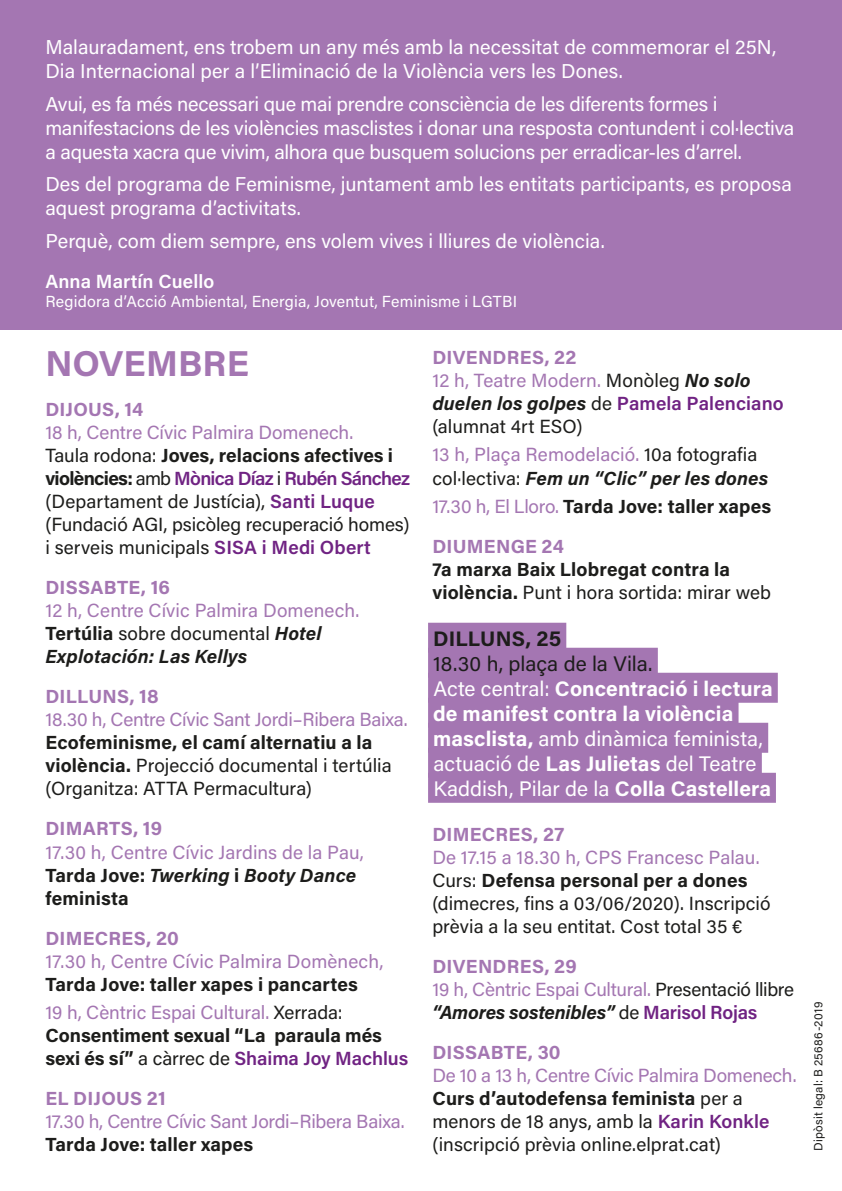
<style>
.page{position:relative;width:842px;height:1191px;background:#fff}
.page>*{position:absolute;margin:0;border:0;box-sizing:border-box;transform-origin:0 0}
.t1{font:700 36px "Acumin Pro";letter-spacing:.005em;color:#a476b2}
.t2{font:700 21px/25px "Acumin Pro";letter-spacing:.005em;color:#fff}
.t3{font:20px/24px "Acumin Pro";letter-spacing:-.005em;color:#fff}
.t4{font:19px/23px "Acumin Pro";color:#1d1d1b}
.t5{font:19px/23px "Acumin Pro";color:#a476b2}
.t6{font:700 19px/23px "Acumin Pro";letter-spacing:.005em;color:#1d1d1b}
.t7{font:19px/23px "Acumin Pro";letter-spacing:-.02em;color:#a476b2}
.t8{font:600 19px "Acumin Pro";letter-spacing:.005em;color:#fff}
.t9{font:16px "Acumin Pro";letter-spacing:.01em;color:#fff}
.t10{font:12px "Acumin Pro";letter-spacing:.025em;color:#1d1d1b}
.s1{font-weight:700;color:#a476b2}
.s2{color:#a476b2}
.s3{font-weight:700;font-style:italic}
.s4{font-weight:600;color:#702383}
.s5{font-weight:400;color:#a476b2}
.s6{font-weight:400}
.s7{color:#1d1d1b}
.s8{font-weight:400;color:#1d1d1b}
.s9{font-weight:700}
.s10{font-weight:700;font-style:italic;color:#1d1d1b}
.s11{font-weight:700;color:#1d1d1b}
</style>
<div class="page">
<div style="left:0;top:0;width:842px;height:329px;background:#a476b2"></div>
<div style="left:428px;top:622px;width:138px;height:30px;background:#a476b2"></div>
<div style="left:428px;top:647px;width:230px;height:30px;background:#a476b2"></div>
<div style="left:428px;top:672px;width:350px;height:30px;background:#a476b2"></div>
<div style="left:428px;top:697px;width:310px;height:30px;background:#a476b2"></div>
<div style="left:428px;top:722px;width:340px;height:30px;background:#a476b2"></div>
<div style="left:428px;top:747px;width:334px;height:30px;background:#a476b2"></div>
<div style="left:428px;top:772px;width:348px;height:30px;background:#a476b2"></div>
<p class="t3" style="left:45px;top:35px;width:732px">Malauradament, ens trobem un any més amb la necessitat de commemorar el 25N,<br>Dia Internacional per a l’Eliminació de la Violència vers les Dones.</p>
<p class="t3" style="left:45px;top:91px;width:751px">Avui, es fa més necessari que mai prendre consciència de les diferents formes i manifestacions de les violències masclistes i donar una resposta contundent i col·lectiva a aquesta xacra que vivim, alhora que busquem solucions per erradicar-les d’arrel.</p>
<p class="t3" style="left:45px;top:172px;width:748px">Des del programa de Feminisme, juntament amb les entitats participants, es proposa aquest programa d’activitats.</p>
<p class="t3" style="left:45px;top:228px;width:561px">Perquè, com diem sempre, ens volem vives i lliures de violència.</p>
<p class="t8" style="left:45px;top:268px;width:170px">Anna Martín Cuello</p>
<p class="t9" style="left:45px;top:290px;width:473px">Regidora d’Acció Ambiental, Energia, Joventut, Feminisme i LGTBI</p>
<p class="t4" style="left:432px;top:345px;width:353px"><span class="s1">DIVENDRES, 22<br></span><span class="s2">12 h, Teatre Modern.</span> Monòleg <span class="s3">No solo duelen los golpes</span> de <span class="s4">Pamela Palenciano </span>(alumnat 4rt ESO)</p>
<p class="t4" style="left:432px;top:442px;width:337px"><span class="s2">13 h, Plaça Remodelació.</span> 10a fotografia col·lectiva: <span class="s3">Fem un “Clic” per les dones</span></p>
<p class="t6" style="left:432px;top:494px;width:340px"><span class="s5">17.30 h, El Lloro.</span> Tarda Jove: taller xapes</p>
<p class="t6" style="left:432px;top:534px;width:340px"><span class="s2">DIUMENGE 24<br></span>7a marxa Baix Llobregat contra la violència. <span class="s6">Punt i hora sortida: mirar web</span></p>
<p class="t2" style="left:433px;top:625px;width:341px"><span class="s7">DILLUNS, 25<br></span><span class="s8">18.30 h, plaça de la Vila.<br></span><span class="s6">Acte central:</span> Concentració i lectura de manifest contra la violència masclista, <span class="s6">amb dinàmica feminista, actuació de</span> Las Julietas <span class="s6">del Teatre<br>Kaddish, Pilar de la</span> Colla Castellera</p>
<p class="t4" style="left:432px;top:822px;width:340px"><span class="s1">DIMECRES, 27<br></span><span class="s2">De 17.15 a 18.30 h, CPS Francesc Palau.<br></span>Curs: <span class="s9">Defensa personal per a dones </span>(dimecres, fins a 03/06/2020). Inscripció prèvia a la seu entitat. Cost total 35 €</p>
<p class="t7" style="left:432px;top:954px;width:363px"><span class="s9">DIVENDRES, 29<br></span>19 h, Cèntric Espai Cultural. <span class="s7">Presentació llibre </span><span class="s10">“Amores sostenibles”</span> <span class="s7">de</span> <span class="s4">Marisol Rojas</span></p>
<p class="t4" style="left:432px;top:1040px;width:366px"><span class="s1">DISSABTE, 30<br></span><span class="s2">De 10 a 13 h, Centre Cívic Palmira Domenech.<br></span><span class="s9">Curs d’autodefensa feminista</span> per a menors de 18 anys, amb la <span class="s4">Karin Konkle </span>(inscripció prèvia online.elprat.cat)</p>
<p class="t1" style="left:45px;top:338px;width:205px">NOVEMBRE</p>
<p class="t4" style="left:45px;top:397px;width:366px"><span class="s1">DIJOUS, 14<br></span><span class="s2">18 h, Centre Cívic Palmira Domenech.<br></span>Taula rodona: <span class="s9">Joves, relacions afectives i violències:</span> amb <span class="s4">Mònica Díaz</span> i <span class="s4">Rubén Sánchez </span>(Departament de Justícia), <span class="s4">Santi Luque </span>(Fundació AGI, psicòleg recuperació homes) i serveis municipals <span class="s4">SISA i Medi Obert</span></p>
<p class="t5" style="left:45px;top:575px;width:316px"><span class="s9">DISSABTE, 16<br></span>12 h, Centre Cívic Palmira Domenech.<br><span class="s11">Tertúlia</span> <span class="s7">sobre documental</span> <span class="s10">Hotel<br>Explotación: Las Kellys</span></p>
<p class="t4" style="left:45px;top:684px;width:364px"><span class="s1">DILLUNS, 18<br></span><span class="s2">18.30 h, Centre Cívic Sant Jordi–Ribera Baixa.<br></span><span class="s9">Ecofeminisme, el camí alternatiu a la violència.</span> Projecció documental i tertúlia (Organitza: ATTA Permacultura)</p>
<p class="t5" style="left:45px;top:816px;width:320px"><span class="s9">DIMARTS, 19<br></span>17.30 h, Centre Cívic Jardins de la Pau,<br><span class="s11">Tarda Jove:</span> <span class="s10">Twerking</span> <span class="s11">i</span> <span class="s10">Booty Dance </span><span class="s11">feminista</span></p>
<p class="t5" style="left:45px;top:925px;width:339px"><span class="s9">DIMECRES, 20<br></span>17.30 h, Centre Cívic Palmira Domènech,<br><span class="s11">Tarda Jove: taller xapes i pancartes</span></p>
<p class="t6" style="left:45px;top:1000px;width:364px"><span class="s5">19 h, Cèntric Espai Cultural.</span> <span class="s6">Xerrada:<br></span>Consentiment sexual “La paraula més sexi és sí” <span class="s6">a càrrec de</span> <span class="s4">Shaima Joy Machlus</span></p>
<p class="t5" style="left:45px;top:1086px;width:361px"><span class="s9">EL DIJOUS 21<br></span>17.30 h, Centre Cívic Sant Jordi–Ribera Baixa.<br><span class="s11">Tarda Jove: taller xapes</span></p>
<p class="t10" style="left:810px;top:1151px;width:151px;rotate:-90deg">Dipòsit legal: B 25686-2019</p>
</div>
